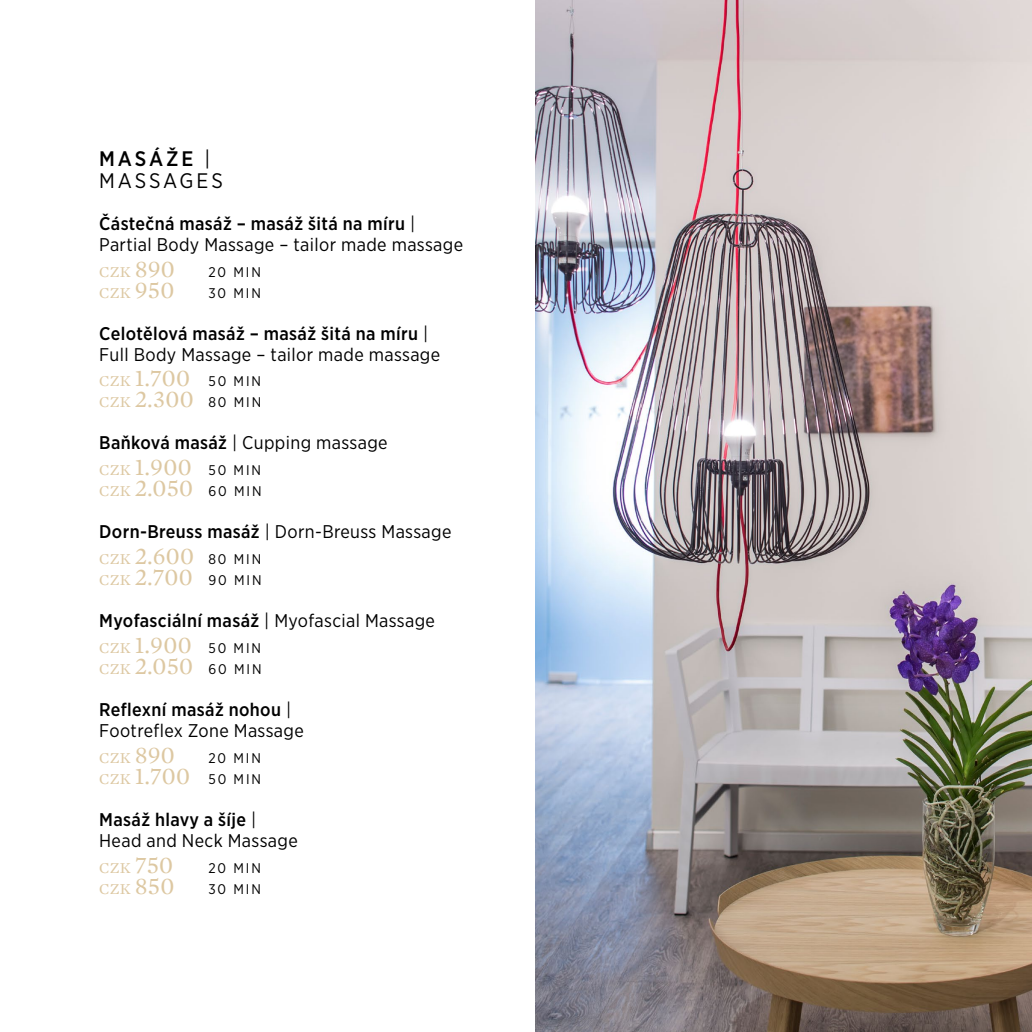
<style>
.page{position:relative;width:1032px;height:1032px;background:#fff}
.page>*{position:absolute;margin:0;border:0;box-sizing:border-box;transform-origin:0 0}
.t1{font:24.5px/21px "Mercury Text G1";letter-spacing:.01em;color:#ddc8a2}
.t2{font:21px/21.9px "Gotham Narrow";letter-spacing:.13em;color:#000}
.t3{font:18.38px/21px "Gotham Narrow";letter-spacing:.02em;color:#000}
.t4{font:15.4px "Mercury Text G1";letter-spacing:.01em;color:#ddc8a2}
.t5{font:14px "Gotham Narrow";letter-spacing:.14em;color:#000}
.s1{font-weight:500}
.s2{font-size:24.5px}
.s3{font-size:15.4px}
.s4{font-family:"Gotham Narrow";font-size:14px;color:#000}
</style>
<div class="page">
<img style="left:536px;top:0;width:496px;height:1032px">
<p class="t2" style="left:99px;top:147px;width:125px"><span class="s1">MASÁŽE</span> |<br>МАSSAGES</p>
<p class="t3" style="left:99px;top:212px;width:365px"><span class="s1">Částečná masáž – masáž šitá na míru</span> |<br>Partial Body Massage – tailor made massage</p>
<p class="t4" style="left:99px;top:260px;width:77px">CZK <span class="s2">890</span></p>
<p class="t5" style="left:208px;top:263px;width:54px">20 MIN</p>
<p class="t4" style="left:99px;top:281px;width:77px">CZK <span class="s2">950</span></p>
<p class="t5" style="left:208px;top:284px;width:54px">30 MIN</p>
<p class="t3" style="left:99px;top:322px;width:342px"><span class="s1">Celotělová masáž – masáž šitá na míru</span> |<br>Full Body Massage – tailor made massage</p>
<h1 class="t1" style="left:99px;top:366px;width:164px"><span class="s3">CZK</span> 1.700 <span class="s4">50 MIN<br></span><span class="s3">CZK</span> 2.300 <span class="s4">80 MIN</span></h1>
<p class="t3" style="left:99px;top:432px;width:290px"><span class="s1">Baňková masáž</span> | Cupping massage</p>
<h1 class="t1" style="left:99px;top:455px;width:164px"><span class="s3">CZK</span> 1.900 <span class="s4">50 MIN<br></span><span class="s3">CZK</span> 2.050 <span class="s4">60 MIN</span></h1>
<p class="t3" style="left:99px;top:521px;width:354px"><span class="s1">Dorn-Breuss masáž</span> | Dorn-Breuss Massage</p>
<h1 class="t1" style="left:99px;top:544px;width:164px"><span class="s3">CZK</span> 2.600 <span class="s4">80 MIN<br></span><span class="s3">CZK</span> 2.700 <span class="s4">90 MIN</span></h1>
<p class="t3" style="left:99px;top:610px;width:337px"><span class="s1">Myofasciální masáž</span> | Myofascial Massage</p>
<h1 class="t1" style="left:99px;top:633px;width:164px"><span class="s3">CZK</span> 1.900 <span class="s4">50 MIN<br></span><span class="s3">CZK</span> 2.050 <span class="s4">60 MIN</span></h1>
<p class="t3" style="left:99px;top:699px;width:206px"><span class="s1">Reflexní masáž nohou</span> |<br>Footreflex Zone Massage</p>
<p class="t4" style="left:99px;top:747px;width:77px">CZK <span class="s2">890</span></p>
<p class="t5" style="left:208px;top:750px;width:54px">20 MIN</p>
<h1 class="t1" style="left:99px;top:764px;width:163px"><span class="s3">CZK</span> 1.700 <span class="s4">50 MIN</span></h1>
<p class="t3" style="left:99px;top:809px;width:200px"><span class="s1">Masáž hlavy a šíje</span> |<br>Head and Neck Massage</p>
<p class="t4" style="left:99px;top:857px;width:76px">CZK <span class="s2">750</span></p>
<p class="t5" style="left:208px;top:860px;width:54px">20 MIN</p>
<p class="t4" style="left:99px;top:878px;width:77px">CZK <span class="s2">850</span></p>
<p class="t5" style="left:208px;top:881px;width:54px">30 MIN</p>
</div>
